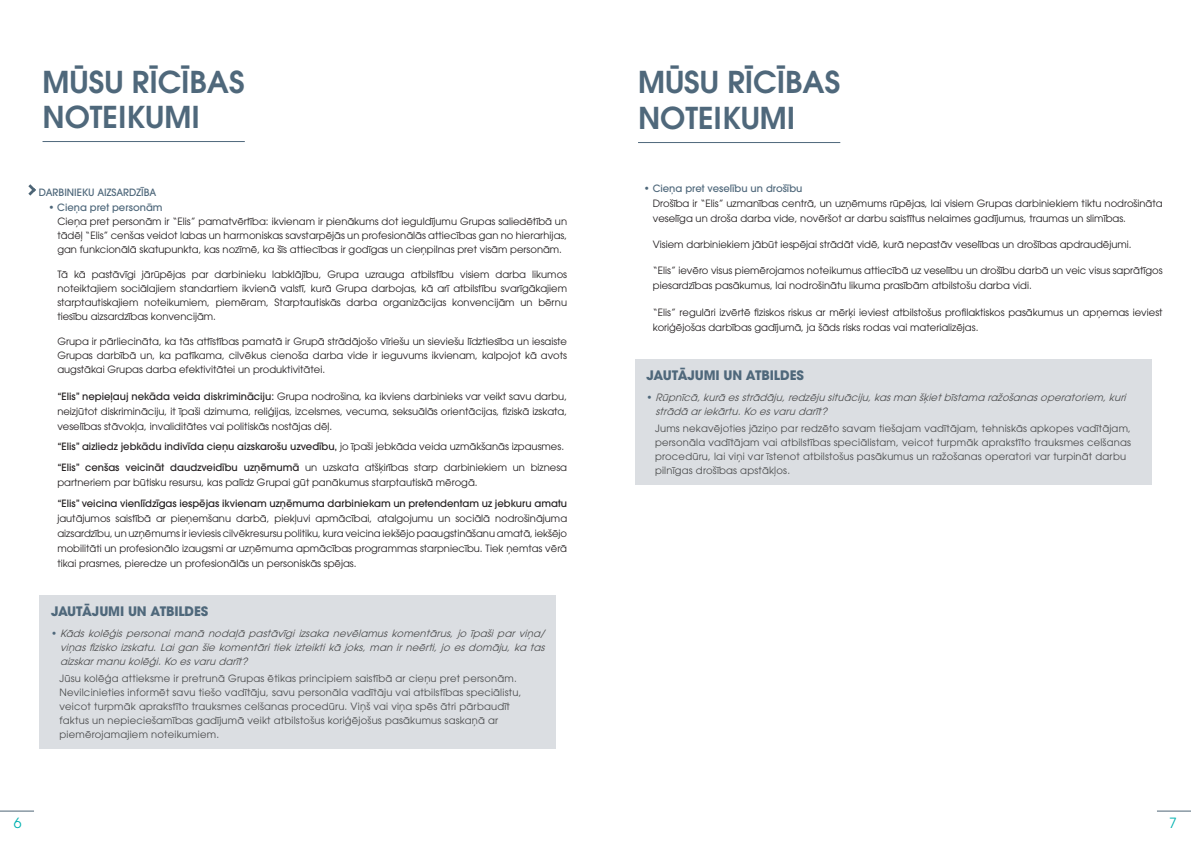
<style>
.page{position:relative;width:1191px;height:842px;background:#fff}
.page>*{position:absolute;margin:0;border:0;box-sizing:border-box;transform-origin:0 0}
.Titre_gris{font:600 30px/36px "ITC Avant Garde Pro";color:#4f687b}
.t1{font:14px "ITC Avant Garde Pro";color:#00b1b0}
.t2{font:700 13px "ITC Avant Garde Pro";letter-spacing:-.01em;color:#4f687b}
.Style_de_paragraphe{font:10px/15px "ITC Avant Garde Pro";color:#231f20}
.Texte_avec_retrait_D{font:10px/14px "ITC Avant Garde Pro";color:#231f20;text-align:justify}
.t3{font:10px/14px "ITC Avant Garde Pro";letter-spacing:.02em;color:#4b4c4d}
.t4{font:italic 10px/14px "ITC Avant Garde Pro";letter-spacing:.02em;color:#4b4c4d;text-align:justify}
.Style_de_paragraphe-2{font:500 10px "ITC Avant Garde Pro";color:#231f20}
.Titre_3_gris{font:500 10px "ITC Avant Garde Pro";color:#4f687b}
.Titre_2_gris{font:500 10px "ITC Avant Garde Pro";color:#4f687b}
.s1{font-weight:400}
.s2{font-weight:500}
.s3{font-style:normal;color:#4f687b}
</style>
<div class="page">
<hr style="left:638px;top:142px;width:202px;height:1px;background:#4f687b">
<svg style="left:28px;top:184px;width:8px;height:12px"></svg>
<hr style="left:43px;top:141px;width:202px;height:1px;background:#4f687b">
<div style="left:40px;top:595px;width:516px;height:154px;background:#dbdee2"></div>
<div style="left:635px;top:359px;width:516px;height:126px;background:#dbdee2"></div>
<hr style="left:0;top:810px;width:34px;height:1px;background:#4d6576">
<hr style="left:1157px;top:810px;width:34px;height:1px;background:#4d6576">
<p class="Titre_gris" style="left:43px;top:64px;width:204px;line-height:35px">MŪSU RĪCĪBAS<br>NOTEIKUMI</p>
<p class="Titre_2_gris" style="left:39px;top:186px;width:119px">DARBINIEKU AIZSARDZĪBA</p>
<p class="Titre_3_gris" style="left:48px;top:201px;width:116px"><span class="s1">•</span> Cieņa pret personām</p>
<p class="Texte_avec_retrait_D" style="left:57px;top:214px;width:511px">Cieņa pret personām ir “Elis” pamatvērtība: ikvienam ir pienākums dot ieguldījumu Grupas saliedētībā un tādēļ “Elis” cenšas veidot labas un harmoniskas savstarpējās un profesionālās attiecības gan no hierarhijas, gan funkcionālā skatupunkta, kas nozīmē, ka šīs attiecības ir godīgas un cieņpilnas pret visām personām.</p>
<p class="Texte_avec_retrait_D" style="left:57px;top:267px;width:511px">Tā kā pastāvīgi jārūpējas par darbinieku labklājību, Grupa uzrauga atbilstību visiem darba likumos noteiktajiem sociālajiem standartiem ikvienā valstī, kurā Grupa darbojas, kā arī atbilstību svarīgākajiem starptautiskajiem noteikumiem, piemēram, Starptautiskās darba organizācijas konvencijām un bērnu tiesību aizsardzības konvencijām.</p>
<p class="Texte_avec_retrait_D" style="left:57px;top:334px;width:511px">Grupa ir pārliecināta, ka tās attīstības pamatā ir Grupā strādājošo vīriešu un sieviešu līdztiesība un iesaiste Grupas darbībā un, ka patīkama, cilvēkus cienoša darba vide ir ieguvums ikvienam, kalpojot kā avots augstākai Grupas darba efektivitātei un produktivitātei.</p>
<p class="Style_de_paragraphe" style="left:57px;top:388px;width:511px;text-align:justify"><span class="s2">“Elis” nepieļauj nekāda veida diskrimināciju:</span> Grupa nodrošina, ka ikviens darbinieks var veikt savu darbu, neizjūtot diskrimināciju, it īpaši dzimuma, reliģijas, izcelsmes, vecuma, seksuālās orientācijas, fiziskā izskata, veselības stāvokļa, invaliditātes vai politiskās nostājas dēļ.</p>
<p class="Style_de_paragraphe-2" style="left:57px;top:440px;width:508px">“Elis” aizliedz jebkādu indivīda cieņu aizskarošu uzvedību, <span class="s1">jo īpaši jebkāda veida uzmākšanās izpausmes.</span></p>
<p class="Style_de_paragraphe" style="left:57px;top:460px;width:511px"><span class="s2">“Elis” cenšas veicināt daudzveidību uzņēmumā</span> un uzskata atšķirības starp darbiniekiem un biznesa partneriem par būtisku resursu, kas palīdz Grupai gūt panākumus starptautiskā mērogā.</p>
<p class="Style_de_paragraphe" style="left:57px;top:495px;width:511px;text-align:justify"><span class="s2">“Elis” veicina vienlīdzīgas iespējas ikvienam uzņēmuma darbiniekam un pretendentam uz jebkuru amatu </span>jautājumos saistībā ar pieņemšanu darbā, piekļuvi apmācībai, atalgojumu un sociālā nodrošinājuma aizsardzību, un uzņēmums ir ieviesis cilvēkresursu politiku, kura veicina iekšējo paaugstināšanu amatā, iekšējo mobilitāti un profesionālo izaugsmi ar uzņēmuma apmācības programmas starpniecību. Tiek ņemtas vērā tikai prasmes, pieredze un profesionālās un personiskās spējas.</p>
<p class="t2" style="left:51px;top:602px;width:159px">JAUTĀJUMI UN ATBILDES</p>
<p class="t4" style="left:60px;top:626px;width:489px;text-indent:-9px"><span class="s3">•</span> Kāds kolēģis personai manā nodaļā pastāvīgi izsaka nevēlamus komentārus, jo īpaši par viņa/ viņas fizisko izskatu. Lai gan šie komentāri tiek izteikti kā joks, man ir neērti, jo es domāju, ka tas aizskarmanu kolēģi.Ko esvaru darīt?</p>
<p class="t3" style="left:60px;top:671px;width:463px">Jūsu kolēģa attieksme ir pretrunā Grupas ētikas principiem saistībā ar cieņu pret personām.<br>Nevilcinieties informēt savu tiešo vadītāju, savu personāla vadītāju vai atbilstības speciālistu, veicot turpmāk aprakstīto trauksmes celšanas procedūru. Viņš vai viņa spēs ātri pārbaudīt faktus un nepieciešamības gadījumā veikt atbilstošus koriģējošus pasākumus saskaņā ar piemērojamajiem noteikumiem.</p>
<p class="Titre_gris" style="left:638px;top:64px;width:204px">MŪSU RĪCĪBAS<br>NOTEIKUMI</p>
<p class="Titre_3_gris" style="left:644px;top:182px;width:160px"><span class="s1">•</span> Cieņa pret veselību un drošību</p>
<p class="Style_de_paragraphe" style="left:653px;top:195px;width:511px">Drošība ir “Elis” uzmanības centrā, un uzņēmums rūpējas, lai visiem Grupas darbiniekiem tiktu nodrošināta veselīga un droša darba vide, novēršot ar darbu saistītus nelaimes gadījumus, traumas un slimības.</p>
<p class="Style_de_paragraphe" style="left:653px;top:237px;width:480px">Visiem darbiniekiem jābūt iespējai strādāt vidē, kurā nepastāv veselības un drošības apdraudējumi.</p>
<p class="Style_de_paragraphe" style="left:653px;top:263px;width:511px">“Elis” ievēro visus piemērojamos noteikumus attiecībā uz veselību un drošību darbā un veic visus saprātīgos piesardzības pasākumus, lai nodrošinātu likuma prasībām atbilstošu darba vidi.</p>
<p class="Style_de_paragraphe" style="left:653px;top:304px;width:511px">“Elis” regulāri izvērtē fiziskos riskus ar mērķi ieviest atbilstošus profilaktiskos pasākumus un apņemas ieviest koriģējošas darbības gadījumā, ja šāds risks rodas vai materializējas.</p>
<p class="t2" style="left:646px;top:366px;width:159px">JAUTĀJUMI UN ATBILDES</p>
<p class="t4" style="left:655px;top:390px;width:475px;text-indent:-9px"><span class="s3">•</span> Rūpnīcā,kurā esstrādāju,redzēju situāciju,kasman šķietbīstama ražošanasoperatoriem,kuri strādā ariekārtu.Ko esvaru darīt?</p>
<p class="t3" style="left:655px;top:421px;width:477px">Jums nekavējoties jāziņo par redzēto savam tiešajam vadītājam, tehniskās apkopes vadītājam, personāla vadītājam vai atbilstības speciālistam, veicot turpmāk aprakstīto trauksmes celšanas procedūru, lai viņi var īstenot atbilstošus pasākumus un ražošanas operatori var turpināt darbu pilnīgas drošības apstākļos.</p>
<h2 class="t1" style="left:14px;top:814px;width:9px">6</h2>
<h2 class="t1" style="left:1169px;top:814px;width:9px">7</h2>
</div>
